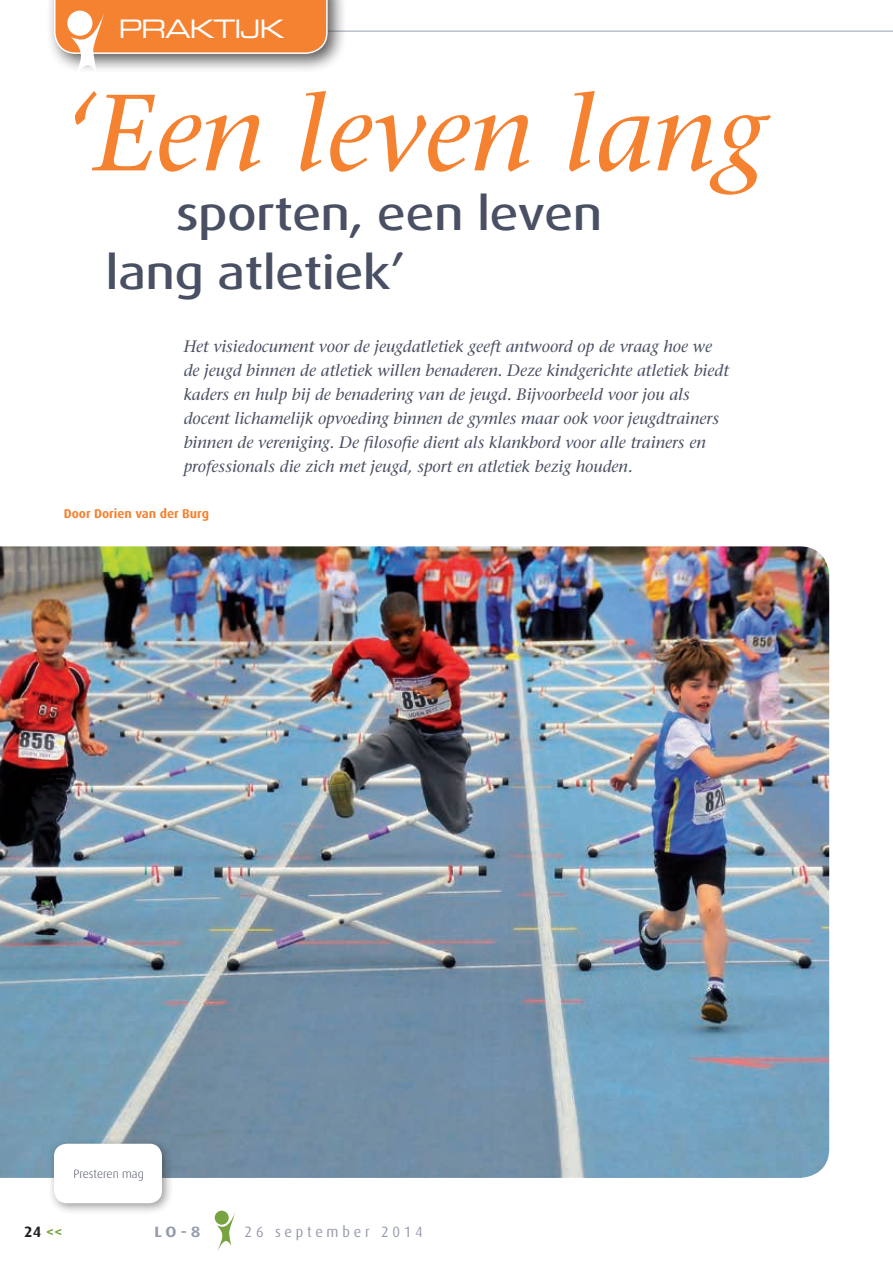
<style>
.page{position:relative;width:893px;height:1263px;background:#fff}
.page>*{position:absolute;margin:0;border:0;box-sizing:border-box;transform-origin:0 0}
.t1{font:italic 108px "Stone Serif";color:#f48231}
.t2{font:500 46.5px/58.5px "Dax Wide";color:#4a5063}
.t3{font:25.5px "Eurostile Extended Two";letter-spacing:-.05em;color:#fff}
.t4{font:italic 16.5px/24px "Stone Serif";color:#4a5063}
.t5{font:15px "Dax";letter-spacing:.26em;color:#959bab;scale:.96 1}
.t6{font:700 15px "Dax";color:#231f20}
.t7{font:700 15px "Dax Wide";color:#959bab}
.t8{font:700 12.75px "Dax";color:#f48231}
.t9{font:300 12px "Dax";letter-spacing:-.005em;color:#4a5063}
.s1{color:#78a341}
</style>
<div class="page">
<div style="left:46px;top:0;width:302px;height:74px;background:#231f20;opacity:.75"></div>
<svg style="left:54px;top:0;width:839px;height:74px"></svg>
<img style="left:0;top:546px;width:829px;height:632px">
<div style="left:48px;top:1138px;width:126px;height:77px;background:#231f20;opacity:.45"></div>
<div style="left:54px;top:1144px;width:108px;height:59px;background:#fff;border-radius:13px"></div>
<div style="left:215px;top:1211px;width:14px;height:14px;background:#78a341;border-radius:50%"></div>
<svg style="left:217px;top:1212px;width:18px;height:39px"></svg>
<h3 class="t3" style="left:118px;top:11px;width:168px">PRAKTIJK</h3>
<h1 class="t1" style="left:64px;top:70px;width:703px">‘Een leven lang</h1>
<h2 class="t2" style="left:106px;top:185px;width:498px;text-indent:70px">sporten, een leven lang atletiek’</h2>
<p class="t4" style="left:184px;top:334px;width:547px">Het visiedocument voor de jeugdatletiek geeft antwoord op de vraag hoe we de jeugd binnen de atletiek willen benaderen. Deze kindgerichte atletiek biedt kaders en hulp bij de benadering van de jeugd. Bijvoorbeeld voor jou als docent lichamelijk opvoeding binnen de gymles maar ook voor jeugdtrainers binnen de vereniging. De filosofie dient als klankbord voor alle trainers en professionals die zich met jeugd, sport en atletiek bezig houden.</p>
<p class="t8" style="left:64px;top:506px;width:147px">Door Dorien van der Burg</p>
<p class="t9" style="left:73px;top:1167px;width:72px">Presteren mag</p>
<p class="t6" style="left:24px;top:1224px;width:40px">24 <span class="s1">&lt;&lt;</span></p>
<p class="t7" style="left:154px;top:1223px;width:48px">LO-8</p>
<p class="t5" style="left:245px;top:1223px;width:187px">26 september 2014</p>
</div>
